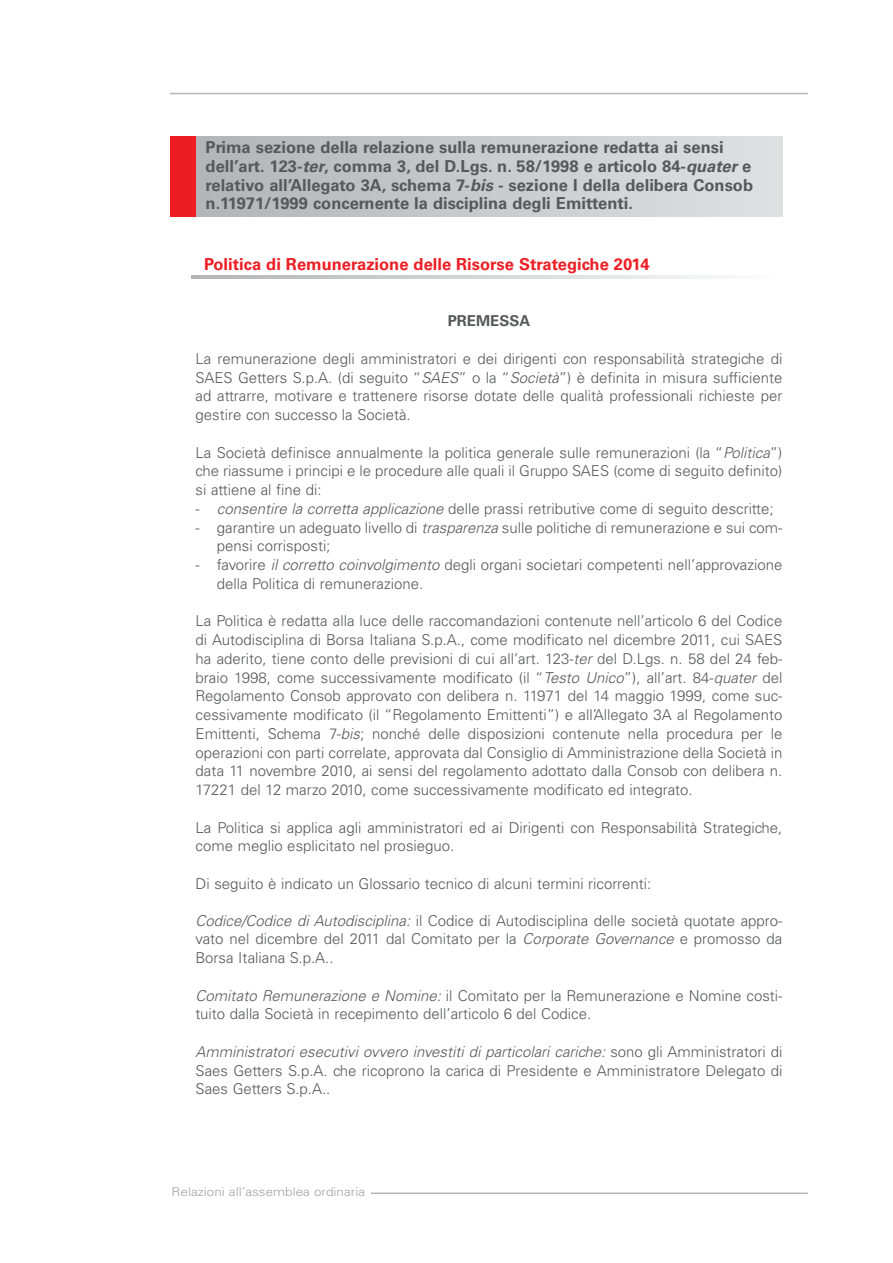
<style>
.page{position:relative;width:893px;height:1263px;background:#fff}
.page>*{position:absolute;margin:0;border:0;box-sizing:border-box;transform-origin:0 0}
.t1{font:700 16.5px/18.8px "Univers";color:#57585a}
.t2{font:700 16.5px "Univers";color:#ee1d23}
.t3{font:300 15px/18.8px "Univers";color:#57585a;text-align:justify}
.t4{font:700 15px "Univers";color:#57585a}
.t5{font:300 12.15px "Univers";color:#a1a3a6;scale:1.11 1}
.s1{font-style:italic}
</style>
<div class="page">
<hr style="left:170px;top:93px;width:638px;height:1px;background:#b3b4b8">
<hr style="left:371px;top:1192px;width:437px;height:2px;background:#b3b4b8">
<svg style="left:191px;top:275px;width:525px;height:3px;background:#d2d3d5"></svg>
<div style="left:196px;top:136px;width:586px;height:81px;background:linear-gradient(to right,#b3b4b7,#dfe0e2)"></div>
<div style="left:170px;top:136px;width:26px;height:81px;background:#ee1d23"></div>
<p class="t1" style="left:206px;top:138px;width:549px">Prima sezione della relazione sulla remunerazione redatta ai sensi dell’art. 123-<span class="s1">ter</span>, comma 3, del D.Lgs. n. 58/1998 e articolo 84-<span class="s1">quater</span> e relativo all’Allegato 3A, schema 7-<span class="s1">bis</span> - sezione I della delibera Consob n.11971/1999 concernente la disciplina degli Emittenti.</p>
<p class="t2" style="left:204px;top:255px;width:447px">Politica di Remunerazione delle Risorse Strategiche 2014</p>
<p class="t4" style="left:448px;top:312px;width:84px">PREMESSA</p>
<p class="t3" style="left:196px;top:349px;width:588px">La remunerazione degli amministratori e dei dirigenti con responsabilità strategiche di SAES Getters S.p.A. (di seguito “<span class="s1">SAES</span>” o la “<span class="s1">Società</span>”) è definita in misura sufficiente ad attrarre, motivare e trattenere risorse dotate delle qualità professionali richieste per gestire con successo la Società.</p>
<p class="t3" style="left:196px;top:443px;width:588px">La Società definisce annualmente la politica generale sulle remunerazioni (la “<span class="s1">Politica</span>”) che riassume i principi e le procedure alle quali il Gruppo SAES (come di seguito definito) si attiene al fine di:</p>
<p class="t3" style="left:196px;top:499px;width:580px">- <span class="s1">consentire la corretta applicazione</span> delle prassi retributive come di seguito descritte;</p>
<p class="t3" style="left:217px;top:518px;width:567px;text-indent:-21px">- garantire un adeguato livello di <span class="s1">trasparenza</span> sulle politiche di remunerazione e sui com&shy;pensi corrisposti;</p>
<p class="t3" style="left:217px;top:555px;width:567px;text-indent:-21px">- favorire <span class="s1">il corretto coinvolgimento</span> degli organi societari competenti nell’approvazione della Politica di remunerazione.</p>
<p class="t3" style="left:196px;top:612px;width:588px">La Politica è redatta alla luce delle raccomandazioni contenute nell’articolo 6 del Codice di Autodisciplina di Borsa Italiana S.p.A., come modificato nel dicembre 2011, cui SAES ha aderito, tiene conto delle previsioni di cui all’art. 123-<span class="s1">ter</span> del D.Lgs. n. 58 del 24 feb&shy;braio 1998, come successivamente modificato (il “<span class="s1">Testo Unico</span>”), all’art. 84-<span class="s1">quater</span> del Regolamento Consob approvato con delibera n. 11971 del 14 maggio 1999, come suc&shy;cessivamente modificato (il “Regolamento Emittenti”) e all’Allegato 3A al Regolamento Emittenti, Schema 7-<span class="s1">bis</span>; nonché delle disposizioni contenute nella procedura per le operazioni con parti correlate, approvata dal Consiglio di Amministrazione della Società in data 11 novembre 2010, ai sensi del regolamento adottato dalla Consob con delibera n.<br>17221 del 12 marzo 2010, come successivamente modificato ed integrato.</p>
<p class="t3" style="left:196px;top:818px;width:588px">La Politica si applica agli amministratori ed ai Dirigenti con Responsabilità Strategiche, come meglio esplicitato nel prosieguo.</p>
<p class="t3" style="left:196px;top:874px;width:457px">Di seguito è indicato un Glossario tecnico di alcuni termini ricorrenti:</p>
<p class="t3" style="left:196px;top:911px;width:588px"><span class="s1">Codice/Codice di Autodisciplina:</span> il Codice di Autodisciplina delle società quotate appro&shy;vato nel dicembre del 2011 dal Comitato per la <span class="s1">Corporate Governance</span> e promosso da Borsa Italiana S.p.A..</p>
<p class="t3" style="left:196px;top:986px;width:588px"><span class="s1">Comitato Remunerazione e Nomine:</span> il Comitato per la Remunerazione e Nomine costi&shy;tuito dalla Società in recepimento dell’articolo 6 del Codice.</p>
<p class="t3" style="left:196px;top:1042px;width:588px"><span class="s1">Amministratori esecutivi ovvero investiti di particolari cariche:</span> sono gli Amministratori di Saes Getters S.p.A. che ricoprono la carica di Presidente e Amministratore Delegato di Saes Getters S.p.A..</p>
<p class="t5" style="left:172px;top:1184px;width:176px">Relazioni all’assemblea ordinaria</p>
</div>
